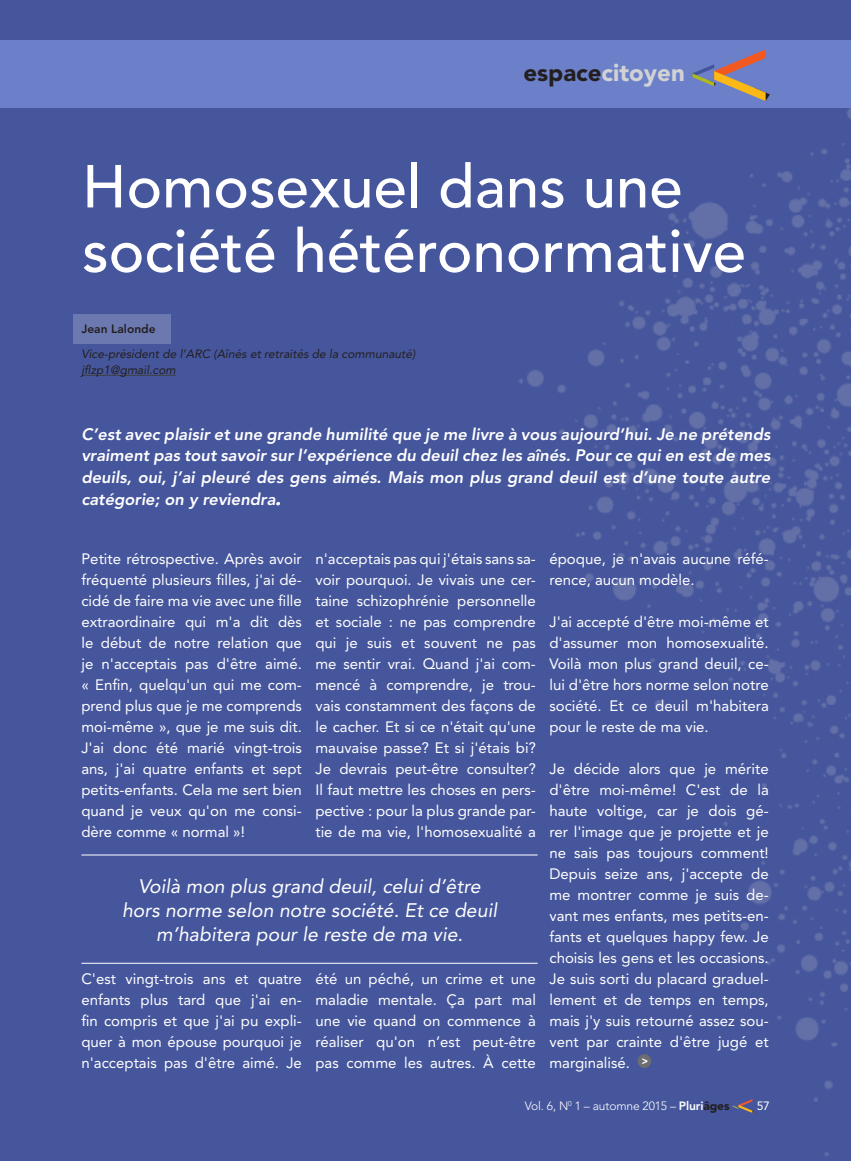
<style>
.page{position:relative;width:851px;height:1161px;background:#fff}
.page>*{position:absolute;margin:0;border:0;box-sizing:border-box;transform-origin:0 0}
.t1{font:500 60px/64.5px "Avenir LT Std";color:#fff}
.t2{font:900 24px "Avenir LT Std";color:#d1d2d4}
.t3{font:italic 19.5px/24px "Avenir LT Std";color:#fff;text-align:center}
.t4{font:italic 800 16.5px/21.8px "Avenir LT Std";color:#fff;text-align:justify}
.t5{font:15px/21px "Avenir LT Std";color:#fff;text-align:justify}
.t6{font:italic 12px/15.8px "Avenir LT Std";color:#231f20}
.t7{font:300 12px "Avenir LT Std";letter-spacing:-.01em;color:#fff}
.t8{font:800 12px "Avenir LT Std";color:#231f20}
.t9{font:12px "Avenir LT Std";color:#fff}
.t10{font:700 10.65px "Arial";color:#fff}
.s1{color:#231f20}
.s2{font-weight:800}
.s3{font-weight:900;color:#231f20}
</style>
<div class="page">
<div style="left:0;top:0;width:850px;height:1161px;background:#46569c"></div>
<div style="left:0;top:40px;width:850px;height:68px;background:#6c80c9"></div>
<hr style="left:0;top:40px;width:1px;height:68px;background:#46569c">
<svg style="left:692px;top:49px;width:78px;height:52px"></svg>
<img style="left:518px;top:108px;width:332px;height:1048px">
<svg style="left:732px;top:1099px;width:21px;height:14px"></svg>
<div style="left:73px;top:314px;width:98px;height:30px;background:#6c79b0"></div>
<hr style="left:81px;top:375px;width:95px;height:1px;background:#3e3e3f">
<svg style="left:276px;top:502px;width:4px;height:3px"></svg>
<hr style="left:81px;top:855px;width:456px;height:1px;background:#fff">
<hr style="left:81px;top:963px;width:456px;height:1px;background:#fff">
<div style="left:637px;top:1054px;width:14px;height:14px;background:#6c6d70;border-radius:50%"></div>
<h2 class="t2" style="left:523px;top:58px;width:163px"><span class="s1">espace</span>citoyen</h2>
<h1 class="t1" style="left:82px;top:156px;width:665px">Homosexuel dans une société hétéronormative</h1>
<p class="t8" style="left:81px;top:322px;width:76px">Jean Lalonde</p>
<p class="t6" style="left:81px;top:347px;width:335px">Vice-président de l’ARC (Aînés et retraités de la communauté) jflzp1@gmail.com</p>
<p class="t4" style="left:81px;top:423px;width:690px">C’est avec plaisir et une grande humilité que je me livre à vous aujourd’hui. Je ne prétends vraiment pas tout savoir sur l’expérience du deuil chez les aînés. Pour ce qui en est de mes deuils, oui, j’ai pleuré des gens aimés. Mais mon plus grand deuil est d’une toute autre catégorie; on y reviendra.</p>
<p class="t5" style="left:81px;top:548px;width:222px">Petite rétrospective. Après avoir fréquenté plusieurs filles, j'ai dé&shy;cidé de faire ma vie avec une fille extraordinaire qui m'a dit dès le début de notre relation que je n'acceptais pas d'être aimé. « Enfin, quelqu'un qui me com&shy;prend plus que je me comprends moi-même », que je me suis dit.<br>J'ai donc été marié vingt-trois ans, j'ai quatre enfants et sept petits-enfants. Cela me sert bien quand je veux qu'on me consi&shy;dère comme « normal »!</p>
<p class="t5" style="left:315px;top:548px;width:222px">n'acceptais pas qui j'étais sans sa&shy;voir pourquoi. Je vivais une cer&shy;taine schizophrénie personnelle et sociale : ne pas comprendre qui je suis et souvent ne pas me sentir vrai. Quand j'ai com&shy;mencé à comprendre, je trou&shy;vais constamment des façons de le cacher. Et si ce n'était qu'une mauvaise passe? Et si j'étais bi?<br>Je devrais peut-être consulter?<br>Il faut mettre les choses en pers&shy;pective : pour la plus grande par&shy;tie de ma vie, l'homosexualité a</p>
<h3 class="t3" style="left:122px;top:874px;width:376px">Voilà mon plus grand deuil, celui d’être hors norme selon notre société. Et ce deuil m’habitera pour le reste de ma vie.</h3>
<p class="t5" style="left:81px;top:968px;width:222px">C'est vingt-trois ans et quatre enfants plus tard que j'ai en&shy;fin compris et que j'ai pu expli&shy;quer à mon épouse pourquoi je n'acceptais pas d'être aimé. Je</p>
<p class="t5" style="left:315px;top:968px;width:222px">été un péché, un crime et une maladie mentale. Ça part mal une vie quand on commence à réaliser qu'on n’est peut-être pas comme les autres. À cette</p>
<p class="t5" style="left:549px;top:548px;width:221px">époque, je n'avais aucune réfé&shy;rence, aucun modèle.</p>
<p class="t5" style="left:549px;top:611px;width:221px">J'ai accepté d'être moi-même et d'assumer mon homosexualité.<br>Voilà mon plus grand deuil, ce&shy;lui d'être hors norme selon notre société. Et ce deuil m'habitera pour le reste de ma vie.</p>
<p class="t5" style="left:549px;top:758px;width:221px">Je décide alors que je mérite d'être moi-même! C'est de la haute voltige, car je dois gé&shy;rer l'image que je projette et je ne sais pas toujours comment!<br>Depuis seize ans, j'accepte de me montrer comme je suis de&shy;vant mes enfants, mes petits-en&shy;fants et quelques happy few. Je choisis les gens et les occasions.<br>Je suis sorti du placard graduel&shy;lement et de temps en temps, mais j'y suis retourné assez sou&shy;vent par crainte d'être jugé et marginalisé.</p>
<p class="t10" style="left:642px;top:1054px;width:8px">&gt;</p>
<p class="t7" style="left:524px;top:1099px;width:206px">Vol. 6, N<sup>0</sup> 1 – automne 2015 – <span class="s2">Pluri</span><span class="s3">âges</span></p>
<p class="t9" style="left:756px;top:1099px;width:15px">57</p>
</div>
